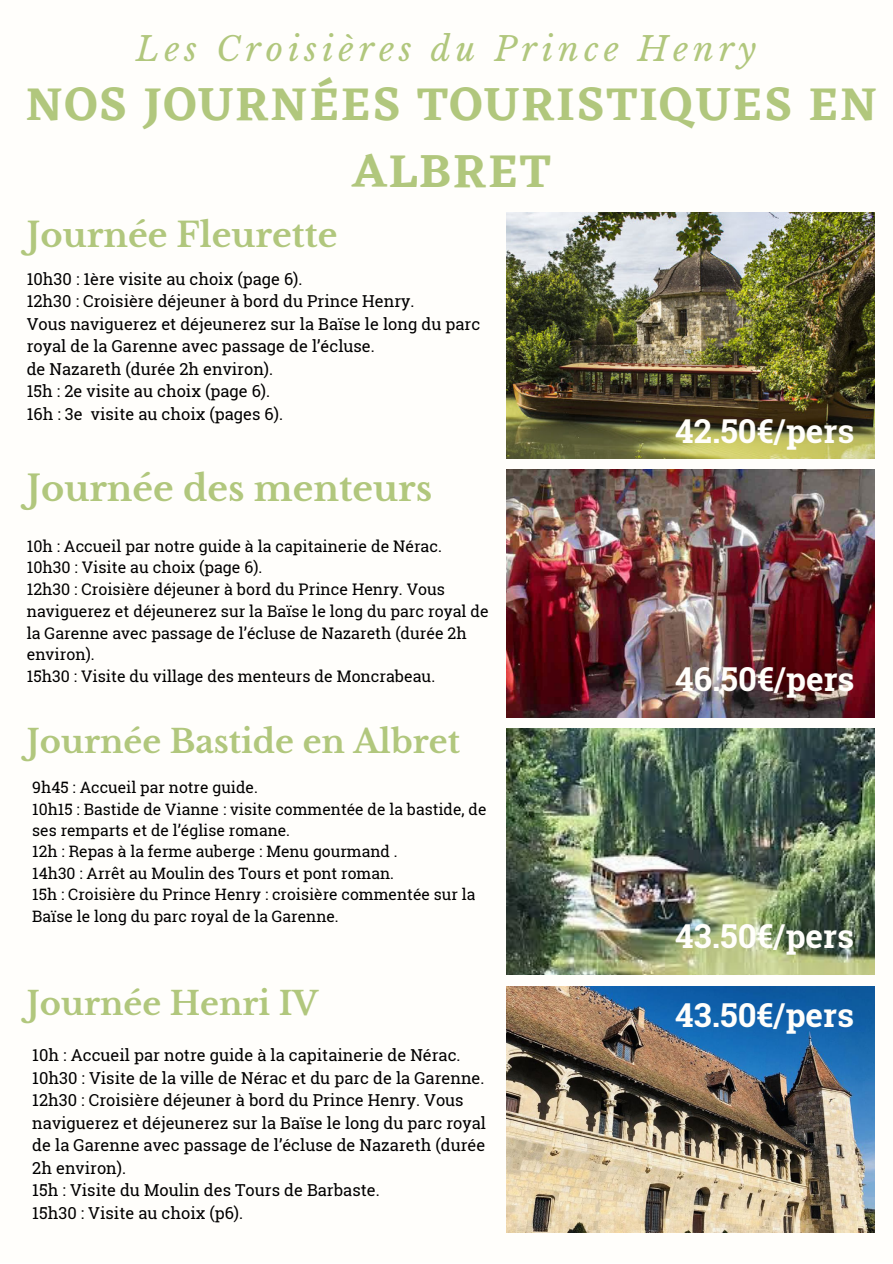
<style>
.page{position:relative;width:893px;height:1264px;background:#fff}
.page>*{position:absolute;margin:0;border:0;box-sizing:border-box;transform-origin:0 0}
.t1{font:600 48px/66.3px "Eczar";letter-spacing:.04em;color:#b1c77d;text-align:center}
.t2{font:700 35.25px "Libre Baskerville";color:#b1c77d}
.t3{font:700 33.75px "Libre Baskerville";color:#b1c77d}
.t4{font:italic 33.15px "Libre Baskerville";letter-spacing:.15em;color:#b1c77d}
.t5{font:700 33px "Roboto Slab";color:#fffefb}
.t6{font:700 32.25px "Libre Baskerville";color:#b1c77d}
.t7{font:16.5px/22.5px "Roboto Slab";color:#000}
.t8{font:16.05px/21.8px "Roboto Slab";color:#000}
.t9{font:15.75px/21.3px "Roboto Slab";color:#000}
</style>
<div class="page">
<div style="left:0;top:0;width:892px;height:1262px;background:#fffefb"></div>
<img style="left:506px;top:212px;width:368px;height:246px">
<img style="left:506px;top:470px;width:368px;height:247px">
<img style="left:506px;top:728px;width:368px;height:246px">
<img style="left:506px;top:986px;width:368px;height:246px">
<p class="t4" style="left:136px;top:29px;width:621px">Les Croisières du Prince Henry</p>
<p class="t1" style="left:26px;top:71px;width:853px">NOS JOURNÉES TOURISTIQUES EN<br>ALBRET</p>
<p class="t3" style="left:27px;top:214px;width:312px">Journée Fleurette</p>
<p class="t7" style="left:27px;top:267px;width:277px">10h30 : 1ère visite au choix (page 6).</p>
<p class="t7" style="left:27px;top:290px;width:389px">12h30 : Croisière déjeuner à bord du Prince Henry.</p>
<p class="t7" style="left:27px;top:312px;width:455px">Vous naviguerez et déjeunerez sur la Baïse le long du parc royal de la Garenne avec passage de l’écluse.</p>
<p class="t7" style="left:27px;top:357px;width:248px">de Nazareth (durée 2h environ).</p>
<p class="t7" style="left:27px;top:380px;width:245px">15h : 2e visite au choix (page 6).</p>
<p class="t7" style="left:27px;top:402px;width:258px">16h : 3e visite au choix (pages 6).</p>
<p class="t2" style="left:27px;top:467px;width:407px">Journée des menteurs</p>
<p class="t8" style="left:27px;top:534px;width:416px">10h : Accueil par notre guide à la capitainerie de Nérac.</p>
<p class="t8" style="left:27px;top:556px;width:237px">10h30 : Visite au choix (page 6).</p>
<p class="t8" style="left:27px;top:578px;width:463px">12h30 : Croisière déjeuner à bord du Prince Henry. Vous naviguerez et déjeunerez sur la Baïse le long du parc royal de la Garenne avec passage de l’écluse de Nazareth (durée 2h environ).</p>
<p class="t8" style="left:27px;top:664px;width:410px">15h30 : Visite du village des menteurs de Moncrabeau.</p>
<p class="t6" style="left:27px;top:721px;width:435px">Journée Bastide en Albret</p>
<p class="t9" style="left:32px;top:776px;width:227px">9h45 : Accueil par notre guide.</p>
<p class="t9" style="left:32px;top:797px;width:455px">10h15 : Bastide de Vianne : visite commentée de la bastide, de ses remparts et de l’église romane.</p>
<p class="t9" style="left:32px;top:840px;width:367px">12h : Repas à la ferme auberge : Menu gourmand .</p>
<p class="t9" style="left:32px;top:862px;width:363px">14h30 : Arrêt au Moulin des Tours et pont roman.</p>
<p class="t9" style="left:32px;top:883px;width:444px">15h : Croisière du Prince Henry : croisière commentée sur la<br>Baïse le long du parc royal de la Garenne.</p>
<p class="t6" style="left:27px;top:983px;width:293px">Journée Henri IV</p>
<p class="t7" style="left:32px;top:1043px;width:429px">10h : Accueil par notre guide à la capitainerie de Nérac.</p>
<p class="t7" style="left:32px;top:1066px;width:453px">10h30 : Visite de la ville de Nérac et du parc de la Garenne.</p>
<p class="t7" style="left:32px;top:1088px;width:455px">12h30 : Croisière déjeuner à bord du Prince Henry. Vous naviguerez et déjeunerez sur la Baïse le long du parc royal de la Garenne avec passage de l’écluse de Nazareth (durée 2h environ).</p>
<p class="t7" style="left:32px;top:1178px;width:349px">15h : Visite du Moulin des Tours de Barbaste.</p>
<p class="t7" style="left:32px;top:1201px;width:212px">15h30 : Visite au choix (p6).</p>
<p class="t5" style="left:675px;top:408px;width:181px">42.50€/pers</p>
<p class="t5" style="left:675px;top:656px;width:181px">46.50€/pers</p>
<p class="t5" style="left:675px;top:913px;width:180px">43.50€/pers</p>
<p class="t5" style="left:675px;top:992px;width:180px">43.50€/pers</p>
</div>
